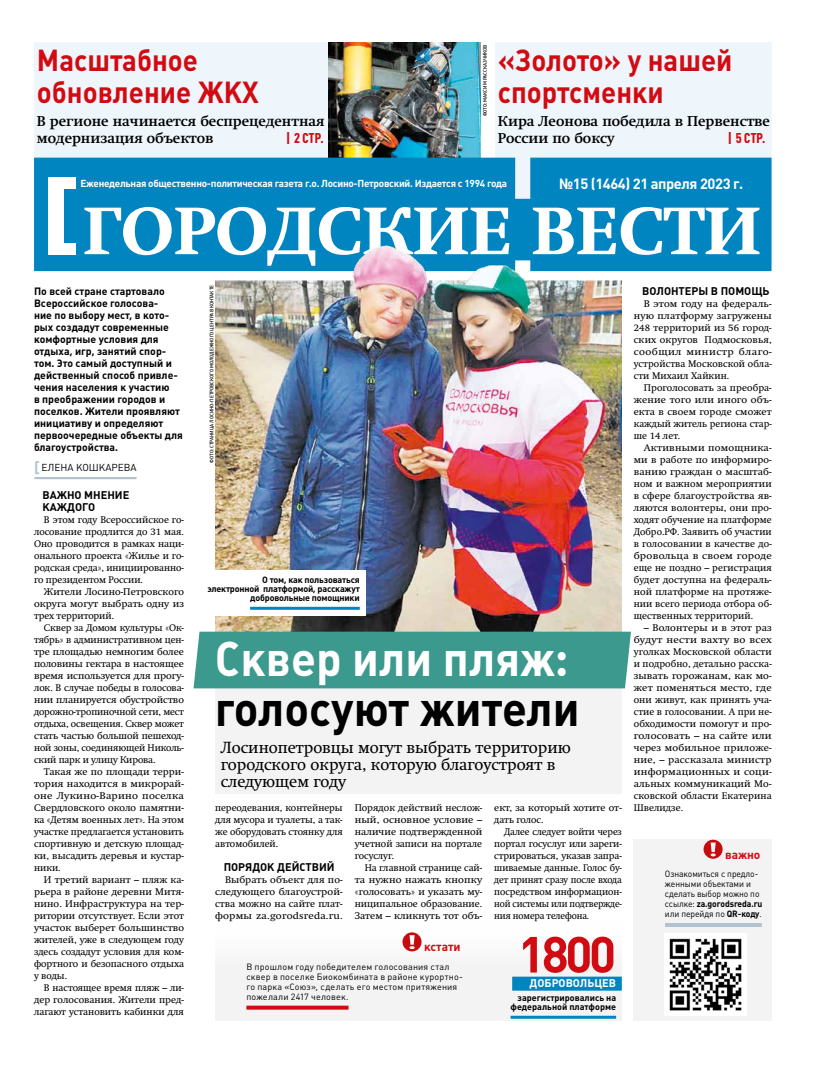
<style>
.page{position:relative;width:820px;height:1078px;background:#fff}
.page>*{position:absolute;margin:0;border:0;box-sizing:border-box;transform-origin:0 0}
.t1{font:700 50px "Plumb";color:#d20a11}
.t2{font:700 48px "Plumb";color:#000;scale:.95 1}
.t3{font:700 48px "Plumb";color:#fff;scale:.95 1}
.t4{font:700 30px/32px "Plumb";color:#d20a11;scale:.92 1}
.t5{font:16px/17px "Swift C";color:#000}
.t6{font:700 14.6px "Plumb C";letter-spacing:-.03em;color:#fff}
.t7{font:700 14px/17px "Swift C";color:#000}
.t8{font:700 14px "Plumb Cond";letter-spacing:.02em;color:#d20a11}
.t9{font:700 12px "Plumb";letter-spacing:-.005em;color:#d20a11}
.t10{font:700 11px/12px "Plumb";color:#000}
.t11{font:700 11px "Plumb";color:#fff}
.t12{font:700 10.5px/12px "Plumb";color:#000}
.t13{font:700 10px "Plumb C";letter-spacing:-.03em;color:#fff}
.t14{font:10px "Plumb";color:#000}
.t15{font:9.6px/12px "Swift";color:#000;text-align:justify}
.t16{font:9.6px/12px "Swift";color:#000;text-align:justify;scale:1.07 1}
.t17{font:9.6px/12px "Swift";color:#000;text-align:justify;scale:1.04 1}
.t18{font:9.6px/12px "Swift";color:#000;text-align:justify;scale:1.06 1}
.t19{font:9px/10px "Plumb";letter-spacing:.015em;color:#000}
.t20{font:9px/10px "Plumb";letter-spacing:-.01em;color:#000;scale:.95 1}
.t21{font:700 9px/9px "Plumb";letter-spacing:-.02em;color:#000;text-align:right}
.t22{font:700 9px/9px "Plumb";color:#000;text-align:right}
.t23{font:500 5px "Plumb";letter-spacing:-.01em;color:#000}
.s1{font-family:"Plumb"}
.s2{font-family:"Plumb C";font-weight:700;font-size:15px;color:#b3c2d1}
.s3{font-weight:700}
</style>
<div class="page">
<div style="left:215px;top:920px;width:406px;height:100px;background:#f3f3f4"></div>
<img style="left:328px;top:43px;width:152px;height:115px">
<div style="left:215px;top:580px;width:406px;height:214px;background:#f3f3f4"></div>
<div style="left:494px;top:43px;width:277px;height:164px;background:#eef5fb"></div>
<div style="left:34px;top:43px;width:294px;height:115px;background:#eef5fb"></div>
<div style="left:34px;top:158px;width:737px;height:113px;background:#0085c0"></div>
<svg style="left:84px;top:207px;width:675px;height:59px;fill:#0085c0"></svg>
<div style="left:48px;top:177px;width:16px;height:78px;background:#fff"></div>
<div style="left:60px;top:177px;width:16px;height:12px;background:#fff"></div>
<div style="left:60px;top:243px;width:16px;height:12px;background:#fff"></div>
<img style="left:215px;top:207px;width:406px;height:424px">
<svg style="left:402px;top:932px;width:19px;height:19px"></svg>
<svg style="left:246px;top:1005px;width:102px;height:4px"></svg>
<div style="left:512px;top:976px;width:109px;height:14px;background:#0085c0"></div>
<hr style="left:510px;top:1015px;width:106px;height:3px;background:#0085c0">
<div style="left:633px;top:839px;width:138px;height:181px;background:#f3f3f4"></div>
<svg style="left:703px;top:839px;width:19px;height:19px"></svg>
<svg style="left:665px;top:923px;width:96px;height:3px"></svg>
<img style="left:664px;top:933px;width:82px;height:81px">
<hr style="left:34px;top:477px;width:102px;height:2px;background:#b3c2d1">
<div style="left:193px;top:631px;width:437px;height:57px;background:#3b9a8d"></div>
<div style="left:200px;top:570px;width:165px;height:45px;background:#fff"></div>
<hr style="left:250px;top:606px;width:109px;height:3px;background:#0085c0">
<h3 class="t4" style="left:37px;top:44px;width:242px">Масштабное обновление ЖКХ</h3>
<h3 class="t7" style="left:37px;top:112px;width:289px">В регионе начинается беспрецедентная модернизация объектов</h3>
<h3 class="t8" style="left:286px;top:129px;width:39px"><span class="s1">|</span> 2 СТР.</h3>
<p class="t23" style="left:482px;top:116px;width:73px;rotate:-90deg">ФОТО: МАКСИМ РАССКАЗЧИКОВ</p>
<h3 class="t4" style="left:497px;top:44px;width:256px">«Золото» у нашей спортсменки</h3>
<h3 class="t7" style="left:497px;top:112px;width:273px">Кира Леонова победила в Первенстве<br>России по боксу</h3>
<h3 class="t8" style="left:727px;top:129px;width:39px"><span class="s1">|</span> 5 СТР.</h3>
<p class="t13" style="left:80px;top:178px;width:428px">Еженедельная общественно-политическая газета г.о. Лосино-Петровский. Издается с 1994 года</p>
<h3 class="t6" style="left:559px;top:176px;width:185px">№15 (1464) 21 апреля 2023 г.</h3>
<p class="t12" style="left:34px;top:285px;width:150px">По всей стране стартовало<br>Всероссийское голосова-<br>ние по выбору мест, в кото&shy;рых создадут современные комфортные условия для отдыха, игр, занятий спор&shy;том. Это самый доступный и действенный способ привле&shy;чения населения к участию<br>в преображении городов и поселков. Жители проявляют инициативу и определяют первоочередные объекты для благоустройства.</p>
<p class="t14" style="left:34px;top:462px;width:104px"><span class="s2">[</span> ЕЛЕНА КОШКАРЕВА</p>
<p class="t10" style="left:43px;top:488px;width:88px">ВАЖНО МНЕНИЕ<br>КАЖДОГО</p>
<p class="t15" style="left:34px;top:513px;width:151px;text-indent:10px">В этом году Всероссийское го&shy;лосование продлится до 31 мая.<br>Оно проводится в рамках наци&shy;онального проекта «Жилье и го&shy;родская среда», инициированно&shy;го президентом России.</p>
<p class="t17" style="left:34px;top:585px;width:146px;text-indent:10px">Жители Лосино-Петровского округа могут выбрать одну из трех территорий.</p>
<p class="t15" style="left:34px;top:621px;width:151px;text-indent:10px">Сквер за Домом культуры «Ок&shy;тябрь» в административном цен&shy;тре площадью немногим более половины гектара в настоящее время используется для прогу&shy;лок. В случае победы в голосова&shy;нии планируется обустройство дорожно-тропиночной сети, мест отдыха, освещения. Сквер может стать частью большой пешеход&shy;ной зоны, соединяющей Николь&shy;ский парк и улицу Кирова.</p>
<p class="t17" style="left:34px;top:765px;width:146px;text-indent:10px">Такая же по площади терри&shy;тория находится в микрорай&shy;оне Лукино-Варино поселка Свердловского около памятни&shy;ка «Детям военных лет». На этом участке предлагается установить спортивную и детскую площад&shy;ки, высадить деревья и кустар&shy;ники.</p>
<p class="t15" style="left:34px;top:873px;width:151px;text-indent:10px">И третий вариант – пляж ка&shy;рьера в районе деревни Митя&shy;нино. Инфраструктура на тер&shy;ритории отсутствует. Если этот участок выберет большинство жителей, уже в следующем году здесь создадут условия для ком&shy;фортного и безопасного отдыха у воды.</p>
<p class="t15" style="left:34px;top:981px;width:151px;text-indent:10px">В настоящее время пляж – ли&shy;дер голосования. Жители пред&shy;лагают установить кабинки для</p>
<p class="t23" style="left:209px;top:462px;width:179px;rotate:-90deg">ФОТО: СТРАНИЦА ЛОСИНО-ПЕТРОВСКОГО МОЛОДЕЖНОГО ЦЕНТРА ВКОНТАКТЕ</p>
<p class="t21" style="left:207px;top:575px;width:154px">О том, как пользоваться<br>электронной платформой, расскажут добровольные помощники</p>
<h2 class="t3" style="left:215px;top:631px;width:373px">Сквер или пляж:</h2>
<h2 class="t2" style="left:215px;top:681px;width:385px">голосуют жители</h2>
<h3 class="t5" style="left:221px;top:738px;width:351px">Лосинопетровцы могут выбрать территорию городского округа, которую благоустроят в следующем году</h3>
<p class="t15" style="left:215px;top:801px;width:129px">переодевания, контейнеры для мусора и туалеты, а так&shy;же оборудовать стоянку для автомобилей.</p>
<p class="t10" style="left:223px;top:860px;width:112px">ПОРЯДОК ДЕЙСТВИЙ</p>
<p class="t18" style="left:215px;top:873px;width:122px;text-indent:10px">Выбрать объект для по&shy;следующего благоустрой&shy;ства можно на сайте плат&shy;формы za.gorodsreda.ru.</p>
<p class="t15" style="left:354px;top:801px;width:129px">Порядок действий неслож&shy;ный, основное условие – наличие подтвержденной учетной записи на портале госуслуг.</p>
<p class="t15" style="left:354px;top:861px;width:129px;text-indent:10px">На главной странице сай&shy;та нужно нажать кнопку «голосовать» и указать му&shy;ниципальное образование.<br>Затем – кликнуть тот объ-</p>
<p class="t9" style="left:424px;top:940px;width:38px">кстати</p>
<p class="t19" style="left:246px;top:961px;width:218px">В прошлом году победителем голосования стал сквер в поселке Биокомбината в районе курортно&shy;го парка «Союз», сделать его местом притяжения пожелали 2417 человек.</p>
<p class="t17" style="left:494px;top:801px;width:124px">ект, за который хотите от&shy;дать голос.</p>
<p class="t15" style="left:494px;top:825px;width:129px;text-indent:10px">Далее следует войти через портал госуслуг или зареги&shy;стрироваться, указав запра&shy;шиваемые данные. Голос бу&shy;дет принят сразу после входа посредством информацион&shy;ной системы или подтвержде&shy;ния номера телефона.</p>
<h1 class="t1" style="left:517px;top:925px;width:100px">1800</h1>
<p class="t11" style="left:529px;top:976px;width:88px">ДОБРОВОЛЬЦЕВ</p>
<p class="t22" style="left:510px;top:993px;width:107px">зарегистрировались на федеральной платформе</p>
<p class="t10" style="left:642px;top:284px;width:129px">ВОЛОНТЕРЫ В ПОМОЩЬ</p>
<p class="t16" style="left:633px;top:297px;width:130px;text-indent:10px">В этом году на федераль&shy;ную платформу загружены 248 территорий из 56 город&shy;ских округов Подмосковья, сообщил министр благо&shy;устройства Московской обла&shy;сти Михаил Хайкин.</p>
<p class="t15" style="left:633px;top:381px;width:139px;text-indent:10px">Проголосовать за преобра&shy;жение того или иного объ&shy;екта в своем городе сможет каждый житель региона стар&shy;ше 14 лет.</p>
<p class="t16" style="left:633px;top:441px;width:130px;text-indent:10px">Активными помощника&shy;ми в работе по информиро&shy;ванию граждан о масштаб&shy;ном и важном мероприятии в сфере благоустройства яв&shy;ляются волонтеры, они про&shy;ходят обучение на платформе Добро.РФ. Заявить об участии в голосовании в качестве до&shy;бровольца в своем городе еще не поздно – регистрация будет доступна на федераль&shy;ной платформе на протяже&shy;нии всего периода отбора об&shy;щественных территорий.</p>
<p class="t16" style="left:633px;top:621px;width:130px;text-indent:10px">– Волонтеры и в этот раз будут нести вахту во всех уголках Московской области и подробно, детально расска&shy;зывать горожанам, как мо&shy;жет поменяться место, где они живут, как принять уча&shy;стие в голосовании. А при не&shy;обходимости помогут и про&shy;голосовать – на сайте или через мобильное приложе&shy;ние, – рассказала министр информационных и соци&shy;альных коммуникаций Мо&shy;сковской области Екатерина Швелидзе.</p>
<p class="t9" style="left:725px;top:847px;width:37px">важно</p>
<p class="t20" style="left:664px;top:868px;width:104px">Ознакомиться с предло&shy;женными объектами и сделать выбор можно по ссылке: <span class="s3">za.gorodsreda.ru </span>или перейдя по <span class="s3">QR-коду</span>.</p>
</div>
